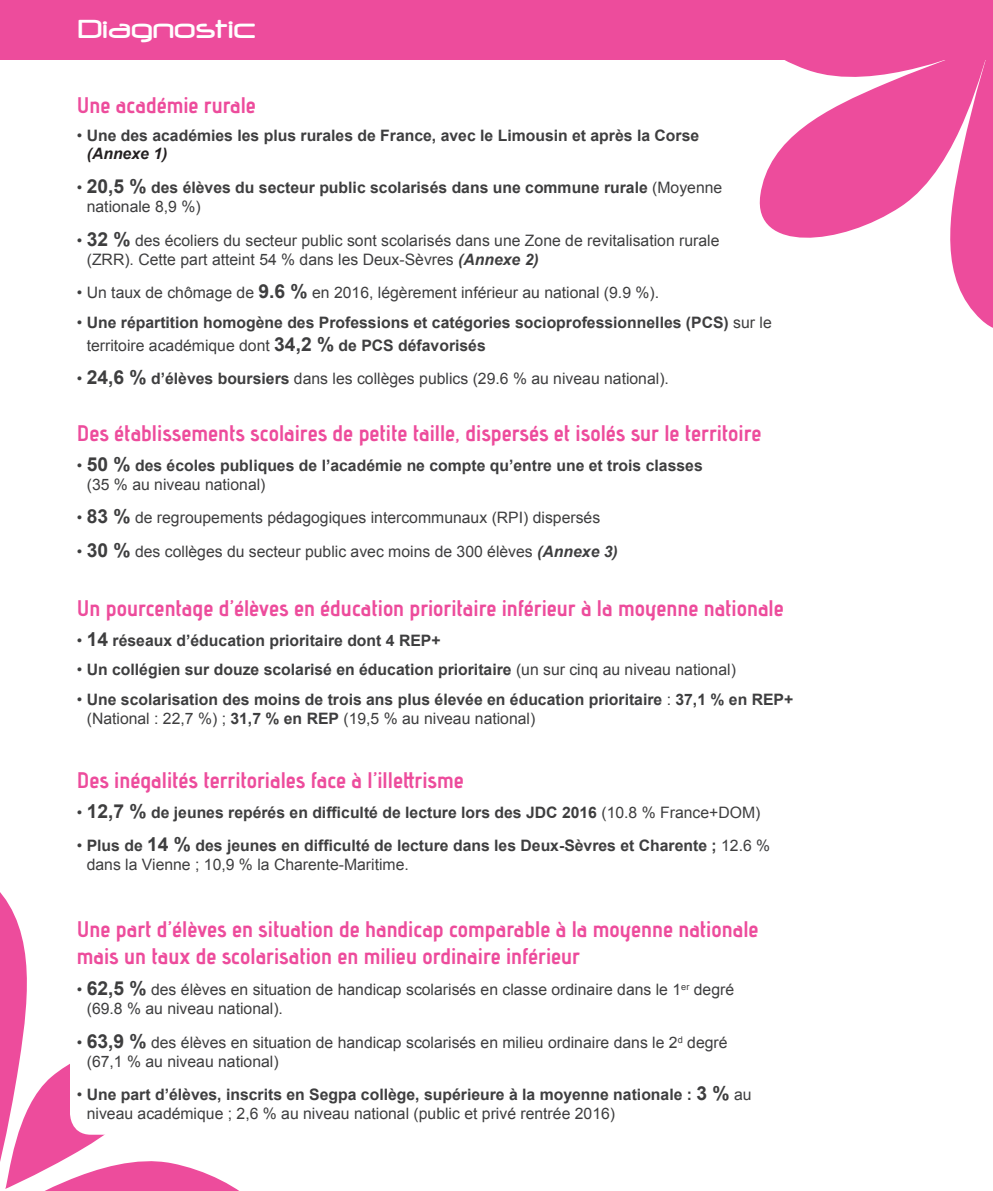
<style>
.page{position:relative;width:993px;height:1191px;background:#fff}
.page>*{position:absolute;margin:0;border:0;box-sizing:border-box;transform-origin:0 0}
.t1{font:500 30.62px "Neuropol";color:#fff}
.t2{font:22.57px/27.1px "advent Bd 3";color:#ed4c9c}
.t3{font:700 15.75px/18.9px "Arial";color:#3e3e3f}
.t4{font:15.75px/18.9px "Arial";color:#3e3e3f}
.s1{font-weight:400}
.s2{font-style:italic;color:#231f20}
.s3{font-size:19.25px}
.s4{font-weight:700;font-size:19.25px}
.s5{font-weight:700;font-style:italic}
.s6{font-weight:700}
</style>
<div class="page">
<svg style="left:759px;top:60px;width:233px;height:268px"></svg>
<svg style="left:0;top:892px;width:239px;height:299px"></svg>
<div style="left:70px;top:967px;width:729px;height:167px;background:#fff;border-radius:21px"></div>
<div style="left:0;top:0;width:992px;height:60px;background:#ed4c9c"></div>
<h1 class="t1" style="left:77px;top:14px;width:180px">Diagnostic</h1>
<h2 class="t2" style="left:77px;top:91px;width:180px">Une académie rurale</h2>
<p class="t3" style="left:87px;top:126px;width:613px;text-indent:-10px"><span class="s1">•</span> Une des académies les plus rurales de France, avec le Limousin et après la Corse <span class="s2">(Annexe 1)</span></p>
<p class="t3" style="left:87px;top:178px;width:637px;text-indent:-10px"><span class="s1">•</span> <span class="s3">20,5 %</span> des élèves du secteur public scolarisés dans une commune rurale <span class="s1">(Moyenne nationale 8,9 %)</span></p>
<p class="t4" style="left:87px;top:231px;width:634px;text-indent:-10px">• <span class="s4">32 %</span> des écoliers du secteur public sont scolarisés dans une Zone de revitalisation rurale (ZRR). Cette part atteint 54 % dans les Deux-Sèvres <span class="s5">(Annexe 2)</span></p>
<p class="t4" style="left:77px;top:283px;width:583px">• Un taux de chômage de <span class="s4">9.6 %</span> en 2016, légèrement inférieur au national (9.9 %).</p>
<p class="t3" style="left:87px;top:311px;width:686px;line-height:23.1px;text-indent:-10px"><span class="s1">•</span> Une répartition homogène des Professions et catégories socioprofessionnelles (PCS) <span class="s1">sur le territoire académique dont</span> <span class="s3">34,2 %</span> de PCS défavorisés</p>
<p class="t4" style="left:77px;top:369px;width:593px">• <span class="s4">24,6 %</span> <span class="s6">d’élèves boursiers</span> dans les collèges publics (29.6 % au niveau national).</p>
<h2 class="t2" style="left:77px;top:419px;width:686px">Des établissements scolaires de petite taille, dispersés et isolés sur le territoire</h2>
<p class="t3" style="left:87px;top:456px;width:617px;text-indent:-10px"><span class="s1">•</span> <span class="s3">50 %</span> des écoles publiques de l’académie ne compte qu’entre une et trois classes <span class="s1">(35 % au niveau national)</span></p>
<p class="t4" style="left:77px;top:508px;width:524px">• <span class="s4">83 %</span> de regroupements pédagogiques intercommunaux (RPI) dispersés</p>
<p class="t4" style="left:77px;top:542px;width:542px">• <span class="s4">30 %</span> des collèges du secteur public avec moins de 300 élèves <span class="s5">(Annexe 3)</span></p>
<h2 class="t2" style="left:77px;top:594px;width:708px">Un pourcentage d’élèves en éducation prioritaire inférieur à la moyenne nationale</h2>
<p class="t3" style="left:77px;top:631px;width:365px"><span class="s1">•</span> <span class="s3">14</span> réseaux d’éducation prioritaire dont 4 REP+</p>
<p class="t3" style="left:77px;top:661px;width:660px"><span class="s1">•</span> Un collégien sur douze scolarisé en éducation prioritaire <span class="s1">(un sur cinq au niveau national)</span></p>
<p class="t3" style="left:87px;top:690px;width:707px;text-indent:-10px"><span class="s1">•</span> Une scolarisation des moins de trois ans plus élevée en éducation prioritaire <span class="s1">:</span> 37,1 % en REP+ <span class="s1">(National : 22,7 %) ;</span> 31,7 % en REP <span class="s1">(19,5 % au niveau national)</span></p>
<h2 class="t2" style="left:77px;top:766px;width:388px">Des inégalités territoriales face à l’illettrisme</h2>
<p class="t3" style="left:77px;top:803px;width:684px"><span class="s1">•</span> <span class="s3">12,7 %</span> de jeunes repérés en difficulté de lecture lors des JDC 2016 <span class="s1">(10.8 % France+DOM)</span></p>
<p class="t3" style="left:87px;top:836px;width:684px;text-indent:-10px"><span class="s1">•</span> Plus de <span class="s3">14 %</span> des jeunes en difficulté de lecture dans les Deux-Sèvres et Charente ; <span class="s1">12.6 % dans la Vienne ; 10,9 % la Charente-Maritime.</span></p>
<h2 class="t2" style="left:77px;top:914px;width:683px">Une part d’élèves en situation de handicap comparable à la moyenne nationale mais un taux de scolarisation en milieu ordinaire inférieur</h2>
<p class="t4" style="left:87px;top:980px;width:648px;text-indent:-10px">• <span class="s4">62,5 %</span> des élèves en situation de handicap scolarisés en classe ordinaire dans le 1<sup>er</sup> degré (69.8 % au niveau national).</p>
<p class="t4" style="left:87px;top:1033px;width:642px;text-indent:-10px">• <span class="s4">63,9 %</span> des élèves en situation de handicap scolarisés en milieu ordinaire dans le 2<sup>d</sup> degré (67,1 % au niveau national)</p>
<p class="t3" style="left:87px;top:1085px;width:666px;text-indent:-10px"><span class="s1">•</span> Une part d’élèves, inscrits en Segpa collège, supérieure à la moyenne nationale : <span class="s3">3 %</span> <span class="s1">au niveau académique ; 2,6 % au niveau national (public et privé rentrée 2016)</span></p>
</div>
